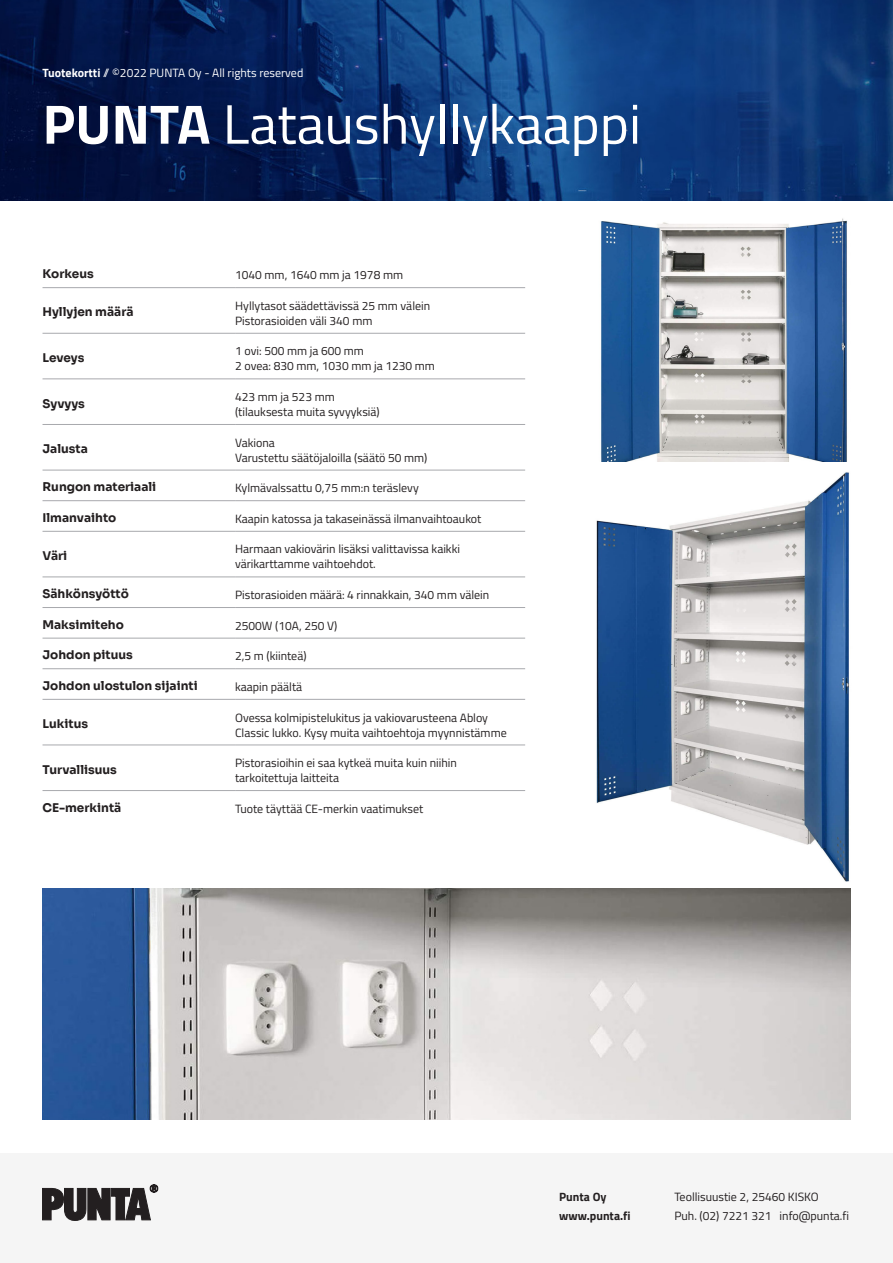
<style>
.page{position:relative;width:893px;height:1263px;background:#fff}
.page>*{position:absolute;margin:0;border:0;box-sizing:border-box;transform-origin:0 0}
.t1{font:55.5px "Titillium Web";color:#fff}
.t2{font:12px/15px "Titillium Web";color:#231f20}
.t3{font:12px "Sora";color:#231f20}
.t4{font:12px "Titillium Web";color:#fff}
.t5{font:700 12px/19px "Titillium Web";color:#231f20}
.s1{font-weight:700}
</style>
<div class="page">
<img style="left:0;top:0;width:893px;height:201px">
<div style="left:0;top:1153px;width:893px;height:110px;background:#f5f5f5"></div>
<svg style="left:43px;top:1184px;width:115px;height:37px"></svg>
<img style="left:601px;top:218px;width:246px;height:244px">
<hr style="left:43px;top:287px;width:192px;height:1px;background:#a8a9ad">
<hr style="left:235px;top:287px;width:290px;height:1px;background:#a8a9ad">
<hr style="left:43px;top:333px;width:192px;height:1px;background:#a8a9ad">
<hr style="left:235px;top:333px;width:290px;height:1px;background:#a8a9ad">
<hr style="left:43px;top:424px;width:192px;height:1px;background:#a8a9ad">
<hr style="left:235px;top:424px;width:290px;height:1px;background:#a8a9ad">
<hr style="left:43px;top:470px;width:192px;height:1px;background:#a8a9ad">
<hr style="left:235px;top:470px;width:290px;height:1px;background:#a8a9ad">
<hr style="left:43px;top:500px;width:192px;height:1px;background:#a8a9ad">
<hr style="left:235px;top:500px;width:290px;height:1px;background:#a8a9ad">
<hr style="left:43px;top:531px;width:192px;height:1px;background:#a8a9ad">
<hr style="left:235px;top:531px;width:290px;height:1px;background:#a8a9ad">
<hr style="left:43px;top:577px;width:192px;height:1px;background:#a8a9ad">
<hr style="left:235px;top:577px;width:290px;height:1px;background:#a8a9ad">
<hr style="left:43px;top:607px;width:192px;height:1px;background:#a8a9ad">
<hr style="left:235px;top:607px;width:290px;height:1px;background:#a8a9ad">
<hr style="left:43px;top:638px;width:192px;height:1px;background:#a8a9ad">
<hr style="left:235px;top:638px;width:290px;height:1px;background:#a8a9ad">
<hr style="left:43px;top:668px;width:192px;height:1px;background:#a8a9ad">
<hr style="left:235px;top:668px;width:290px;height:1px;background:#a8a9ad">
<hr style="left:43px;top:699px;width:192px;height:1px;background:#a8a9ad">
<hr style="left:235px;top:699px;width:290px;height:1px;background:#a8a9ad">
<hr style="left:43px;top:745px;width:192px;height:1px;background:#a8a9ad">
<hr style="left:235px;top:745px;width:290px;height:1px;background:#a8a9ad">
<hr style="left:43px;top:790px;width:192px;height:1px;background:#a8a9ad">
<hr style="left:235px;top:790px;width:290px;height:1px;background:#a8a9ad">
<hr style="left:43px;top:379px;width:192px;height:1px;background:#a8a9ad">
<hr style="left:235px;top:379px;width:290px;height:1px;background:#a8a9ad">
<img style="left:43px;top:889px;width:807px;height:231px">
<img style="left:596px;top:472px;width:253px;height:410px">
<p class="t4" style="left:43px;top:64px;width:262px"><span class="s1">Tuotekortti</span> // ©2022 PUNTA Oy - All rights reserved</p>
<h1 class="t1" style="left:43px;top:84px;width:600px"><span class="s1">PUNTA</span> Lataushyllykaappi</h1>
<p class="t3" style="left:43px;top:264px;width:53px">Korkeus</p>
<p class="t2" style="left:235px;top:267px;width:169px">1040 mm, 1640 mm ja 1978 mm</p>
<p class="t3" style="left:43px;top:302px;width:92px">Hyllyjen määrä</p>
<p class="t2" style="left:235px;top:297px;width:197px">Hyllytasot säädettävissä 25 mm välein<br>Pistorasioiden väli 340 mm</p>
<p class="t3" style="left:43px;top:348px;width:43px">Leveys</p>
<p class="t2" style="left:235px;top:343px;width:201px">1 ovi: 500 mm ja 600 mm<br>2 ovea: 830 mm, 1030 mm ja 1230 mm</p>
<p class="t3" style="left:43px;top:393px;width:44px">Syvyys</p>
<p class="t2" style="left:235px;top:389px;width:146px">423 mm ja 523 mm (tilauksesta muita syvyyksiä)</p>
<p class="t3" style="left:43px;top:439px;width:47px">Jalusta</p>
<p class="t2" style="left:235px;top:434px;width:194px">Vakiona<br>Varustettu säätöjaloilla (säätö 50 mm)</p>
<p class="t3" style="left:43px;top:477px;width:115px">Rungon materiaali</p>
<p class="t2" style="left:235px;top:480px;width:185px">Kylmävalssattu 0,75 mm:n teräslevy</p>
<p class="t3" style="left:43px;top:508px;width:75px">Ilmanvaihto</p>
<p class="t2" style="left:235px;top:511px;width:248px">Kaapin katossa ja takaseinässä ilmanvaihtoaukot</p>
<p class="t3" style="left:43px;top:546px;width:26px">Väri</p>
<p class="t2" style="left:235px;top:541px;width:226px">Harmaan vakiovärin lisäksi valittavissa kaikki värikarttamme vaihtoehdot.</p>
<p class="t3" style="left:43px;top:584px;width:88px">Sähkönsyöttö</p>
<p class="t2" style="left:235px;top:587px;width:256px">Pistorasioiden määrä: 4 rinnakkain, 340 mm välein</p>
<p class="t3" style="left:43px;top:614px;width:83px">Maksimiteho</p>
<p class="t2" style="left:235px;top:617px;width:104px">2500W (10A, 250 V)</p>
<p class="t3" style="left:43px;top:645px;width:92px">Johdon pituus</p>
<p class="t2" style="left:235px;top:648px;width:73px">2,5 m (kiinteä)</p>
<p class="t3" style="left:43px;top:676px;width:157px">Johdon ulostulon sijainti</p>
<p class="t2" style="left:235px;top:679px;width:69px">kaapin päältä</p>
<p class="t3" style="left:43px;top:714px;width:47px">Lukitus</p>
<p class="t2" style="left:235px;top:709px;width:273px">Ovessa kolmipistelukitus ja vakiovarusteena Abloy<br>Classic lukko. Kysy muita vaihtoehtoja myynnistämme</p>
<p class="t3" style="left:43px;top:759px;width:76px">Turvallisuus</p>
<p class="t2" style="left:235px;top:755px;width:223px">Pistorasioihin ei saa kytkeä muita kuin niihin tarkoitettuja laitteita</p>
<p class="t3" style="left:43px;top:798px;width:80px">CE-merkintä</p>
<p class="t2" style="left:235px;top:800px;width:190px">Tuote täyttää CE-merkin vaatimukset</p>
<p class="t5" style="left:559px;top:1187px;width:73px">Punta Oy www.punta.fi</p>
<p class="t2" style="left:674px;top:1187px;width:176px;line-height:19px">Teollisuustie 2, 25460 KISKO<br>Puh. (02) 7221 321 info@punta.fi</p>
</div>
